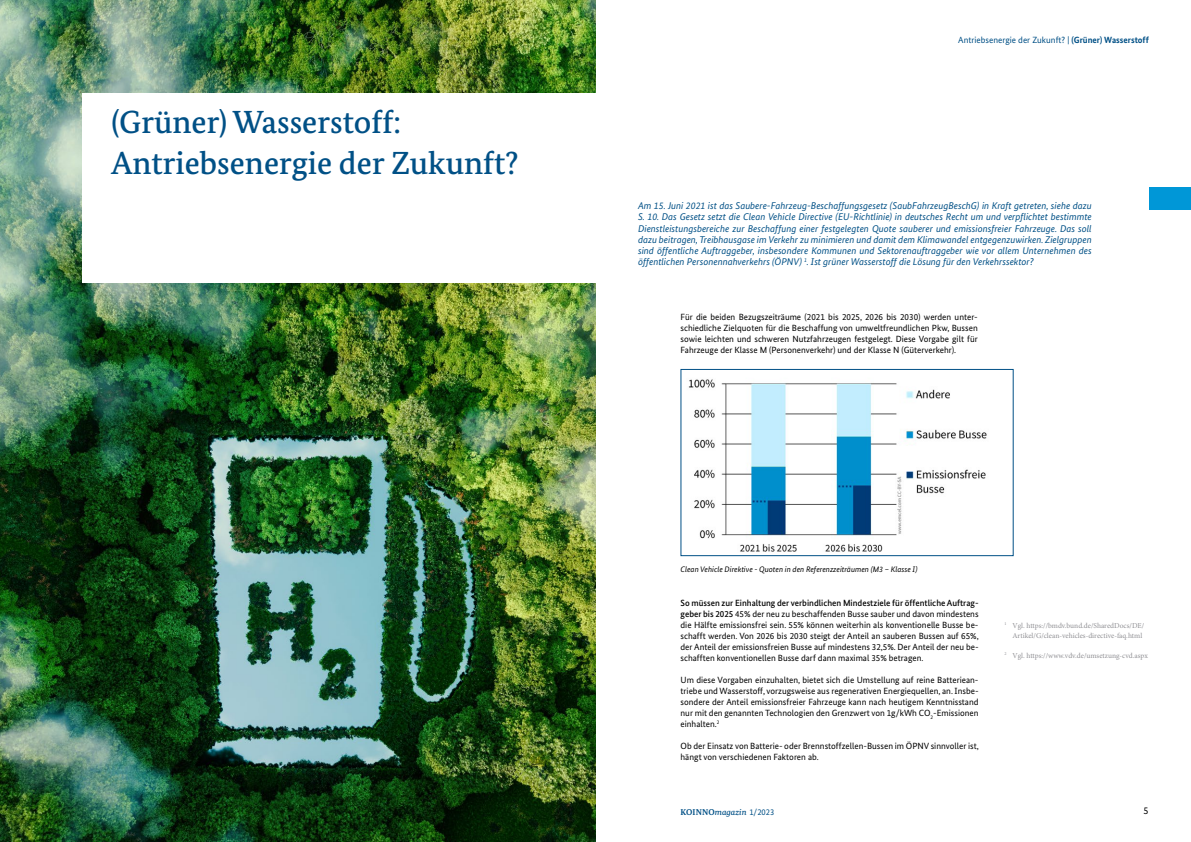
<style>
.page{position:relative;width:1191px;height:842px;background:#fff}
.page>*{position:absolute;margin:0;border:0;box-sizing:border-box;transform-origin:0 0}
.t1{font:500 32px/41px "Bundes Serif";color:#005086}
.t2{font:10px "Bundes Sans";color:#000}
.t3{font:italic 9.8px/11.2px "Bundes Sans";color:#005086;text-align:justify}
.t4{font:9px/11px "Bundes Sans";color:#000;text-align:justify}
.t5{font:9px "Bundes Sans";color:#005086}
.t6{font:italic 500 8.5px "Bundes Serif";color:#005086}
.t7{font:italic 8px "Bundes Sans";color:#000}
.t8{font:7.5px/10px "Minion Pro";color:#919195;text-align:right}
.s1{font-weight:700}
.s2{font-weight:500}
.s3{font-weight:700;font-style:normal}
.s4{font-family:"Bundes Sans";font-weight:400;font-style:normal}
</style>
<div class="page">
<div style="left:1149px;top:187px;width:42px;height:23px;background:#0097d7"></div>
<img style="left:0;top:0;width:595px;height:842px">
<div style="left:82px;top:93px;width:513px;height:189px;background:#fff"></div>
<img style="left:688px;top:379px;width:299px;height:173px">
<div style="left:680px;top:369px;width:333px;height:187px;border:1px solid #005086"></div>
<h1 class="t1" style="left:111px;top:101px;width:408px">(Grüner) Wasserstoff:<br>Antriebsenergie der Zukunft?</h1>
<p class="t5" style="left:958px;top:34px;width:192px">Antriebsenergie der Zukunft? | <span class="s1">(Grüner) Wasserstoff</span></p>
<p class="t3" style="left:638px;top:200px;width:455px">Am 15. Juni 2021 ist das Saubere-Fahrzeug-Beschaffungsgesetz (SaubFahrzeugBeschG) in Kraft getreten, siehe dazu S. 10. Das Gesetz setzt die Clean Vehicle Directive (EU-Richtlinie) in deutsches Recht um und verpflichtet bestimmte Dienstleistungsbereiche zur Beschaffung einer festgelegten Quote sauberer und emissionsfreier Fahrzeuge. Das soll dazu beitragen, Treibhausgase im Verkehr zu minimieren und damit dem Klimawandel entgegenzuwirken. Zielgruppen sind öffentliche Auftraggeber, insbesondere Kommunen und Sektorenauftraggeber wie vor allem Unternehmen des öffentlichen Personennahverkehrs (ÖPNV) <sup>1</sup>. Ist grüner Wasserstoff die Lösung für den Verkehrssektor?</p>
<p class="t4" style="left:680px;top:311px;width:299px">Für die beiden Bezugszeiträume (2021 bis 2025, 2026 bis 2030) werden unter&shy;schiedliche Zielquoten für die Beschaffung von umweltfreundlichen Pkw, Bussen sowie leichten und schweren Nutzfahrzeugen festgelegt. Diese Vorgabe gilt für Fahrzeuge der Klasse M (Personenverkehr) und der Klasse N (Güterverkehr).</p>
<p class="t7" style="left:680px;top:565px;width:238px">Clean Vehicle Direktive - Quoten in den Referenzzeiträumen (M3 – Klasse I)</p>
<p class="t4" style="left:680px;top:597px;width:300px"><span class="s2">So müssen zur Einhaltung der verbindlichen Mindestziele für öffentliche Auftrag&shy;geber bis 2025</span> 45% der neu zu beschaffenden Busse sauber und davon mindestens die Hälfte emissionsfrei sein. 55% können weiterhin als konventionelle Busse be&shy;schafft werden. Von 2026 bis 2030 steigt der Anteil an sauberen Bussen auf 65%, der Anteil der emissionsfreien Busse auf mindestens 32,5%. Der Anteil der neu be&shy;schafften konventionellen Busse darf dann maximal 35% betragen.</p>
<p class="t4" style="left:680px;top:674px;width:299px">Um diese Vorgaben einzuhalten, bietet sich die Umstellung auf reine Batteriean&shy;triebe und Wasserstoff, vorzugsweise aus regenerativen Energiequellen, an. Insbe&shy;sondere der Anteil emissionsfreier Fahrzeuge kann nach heutigem Kenntnisstand nur mit den genannten Technologien den Grenzwert von 1g/kWh CO<sub>2</sub>-Emissionen einhalten.<sup>2</sup></p>
<p class="t4" style="left:680px;top:740px;width:300px">Ob der Einsatz von Batterie- oder Brennstoffzellen-Bussen im ÖPNV sinnvoller ist, hängt von verschiedenen Faktoren ab.</p>
<p class="t8" style="left:1004px;top:620px;width:141px"><sup>1</sup> Vgl. https://bmdv.bund.de/SharedDocs/DE/<br>Artikel/G/clean-vehicles-directive-faq.html</p>
<p class="t8" style="left:1004px;top:650px;width:145px"><sup>2</sup> Vgl. https://www.vdv.de/umsetzung-cvd.aspx</p>
<p class="t6" style="left:680px;top:807px;width:95px"><span class="s3">KOINNO</span>magazin <span class="s4">1/2023</span></p>
<p class="t2" style="left:1143px;top:805px;width:6px">5</p>
</div>
